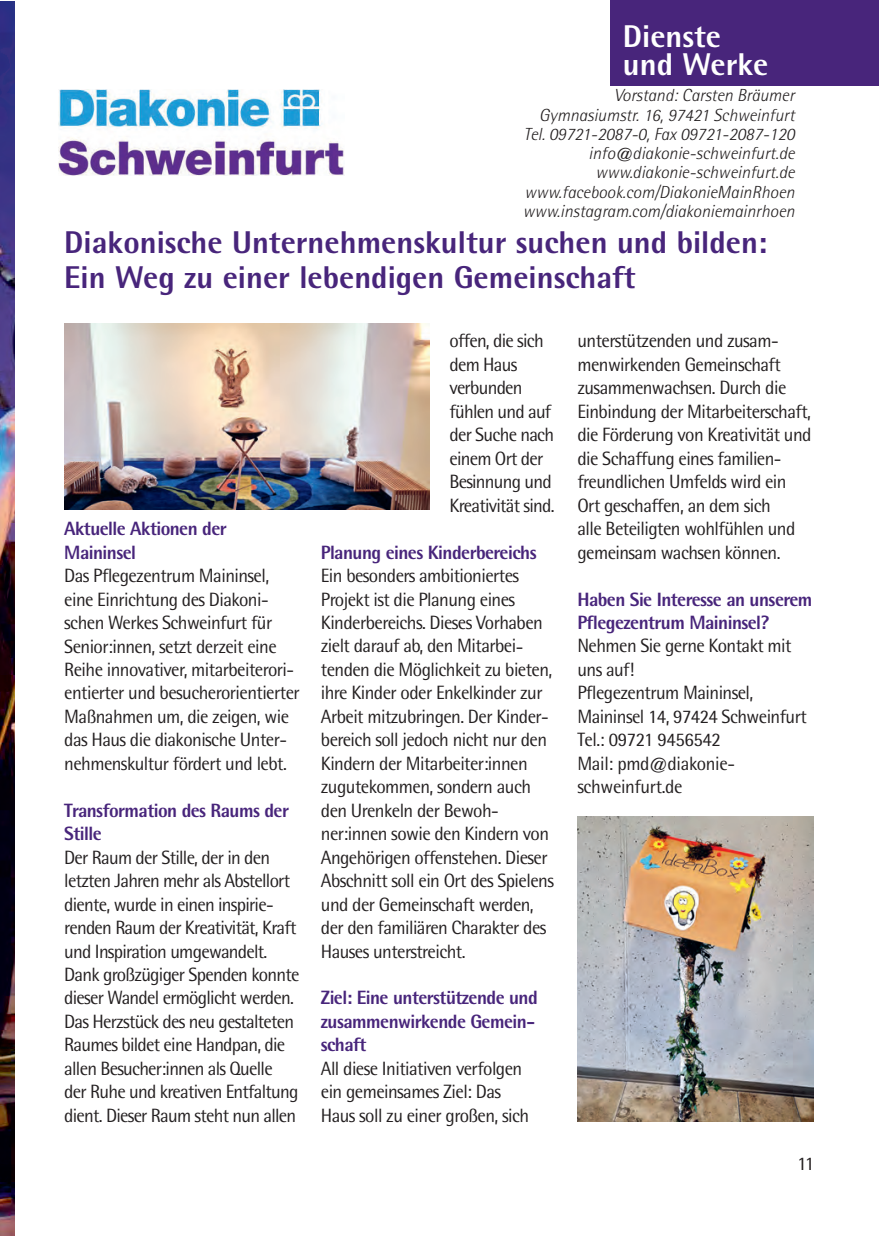
<style>
.page{position:relative;width:879px;height:1236px;background:#fff}
.page>*{position:absolute;margin:0;border:0;box-sizing:border-box;transform-origin:0 0}
.t1{font:800 31.5px/35px "Rotis Semi Sans Std";color:#48257b}
.t2{font:800 31.5px/28px "Rotis Semi Sans Std";color:#fff}
.t3{font:19.25px/23.4px "Rotis Semi Sans Std";letter-spacing:-.03em;color:#231f20}
.t4{font:800 19.25px/23.4px "Rotis Semi Sans Std";letter-spacing:-.03em;color:#48257b}
.t5{font:italic 300 17.5px/19.2px "Rotis Semi Sans Std";color:#231f20;text-align:right}
</style>
<div class="page">
<div style="left:610px;top:0;width:268px;height:85px;background:#48257b"></div>
<img style="left:0;top:1px;width:15px;height:1234px">
<img style="left:58px;top:89px;width:286px;height:86px">
<img style="left:65px;top:324px;width:364px;height:185px">
<img style="left:577px;top:816px;width:236px;height:305px">
<h1 class="t2" style="left:622px;top:22px;width:147px">Dienste und Werke</h1>
<p class="t5" style="left:522px;top:86px;width:273px">Vorstand: Carsten Bräumer Gymnasiumstr. 16, 97421 Schweinfurt Tel. 09721-2087-0, Fax 09721-2087-120 info@diakonie-schweinfurt.de www.diakonie-schweinfurt.de www.facebook.com/DiakonieMainRhoen www.instagram.com/diakoniemainrhoen</p>
<h1 class="t1" style="left:64px;top:224px;width:704px">Diakonische Unternehmenskultur suchen und bilden:<br>Ein Weg zu einer lebendigen Gemeinschaft</h1>
<p class="t4" style="left:64px;top:516px;width:164px">Aktuelle Aktionen der<br>Maininsel</p>
<p class="t3" style="left:64px;top:563px;width:237px">Das Pflegezentrum Maininsel, eine Einrichtung des Diakoni&shy;schen Werkes Schweinfurt für<br>Senior:innen, setzt derzeit eine<br>Reihe innovativer, mitarbeiterori&shy;entierter und besucherorientierter<br>Maßnahmen um, die zeigen, wie das Haus die diakonische Unter&shy;nehmenskultur fördert und lebt.</p>
<p class="t4" style="left:64px;top:798px;width:226px">Transformation des Raums der<br>Stille</p>
<p class="t3" style="left:64px;top:845px;width:236px">Der Raum der Stille, der in den letzten Jahren mehr als Abstellort diente, wurde in einen inspirie&shy;renden Raum der Kreativität, Kraft und Inspiration umgewandelt.<br>Dank großzügiger Spenden konnte dieser Wandel ermöglicht werden.<br>Das Herzstück des neu gestalteten Raumes bildet eine Handpan, die allen Besucher:innen als Quelle der Ruhe und kreativen Entfaltung dient. Dieser Raum steht nun allen</p>
<p class="t3" style="left:449px;top:329px;width:106px">offen, die sich dem Haus verbunden fühlen und auf der Suche nach einem Ort der<br>Besinnung und<br>Kreativität sind.</p>
<p class="t4" style="left:321px;top:540px;width:217px">Planung eines Kinderbereichs</p>
<p class="t3" style="left:321px;top:563px;width:234px">Ein besonders ambitioniertes<br>Projekt ist die Planung eines<br>Kinderbereichs. Dieses Vorhaben zielt darauf ab, den Mitarbei&shy;tenden die Möglichkeit zu bieten, ihre Kinder oder Enkelkinder zur<br>Arbeit mitzubringen. Der Kinder&shy;bereich soll jedoch nicht nur den<br>Kindern der Mitarbeiter:innen zugutekommen, sondern auch den Urenkeln der Bewoh&shy;ner:innen sowie den Kindern von<br>Angehörigen offenstehen. Dieser<br>Abschnitt soll ein Ort des Spielens und der Gemeinschaft werden, der den familiären Charakter des<br>Hauses unterstreicht.</p>
<p class="t4" style="left:321px;top:985px;width:218px">Ziel: Eine unterstützende und zusammenwirkende Gemein&shy;schaft</p>
<p class="t3" style="left:321px;top:1056px;width:210px">All diese Initiativen verfolgen ein gemeinsames Ziel: Das<br>Haus soll zu einer großen, sich</p>
<p class="t3" style="left:577px;top:329px;width:235px">unterstützenden und zusam&shy;menwirkenden Gemeinschaft zusammenwachsen. Durch die<br>Einbindung der Mitarbeiterschaft, die Förderung von Kreativität und die Schaffung eines familien&shy;freundlichen Umfelds wird ein<br>Ort geschaffen, an dem sich<br>alle Beteiligten wohlfühlen und gemeinsam wachsen können.</p>
<p class="t4" style="left:577px;top:587px;width:236px">Haben Sie Interesse an unserem<br>Pflegezentrum Maininsel?</p>
<p class="t3" style="left:577px;top:634px;width:231px">Nehmen Sie gerne Kontakt mit uns auf!<br>Pflegezentrum Maininsel,<br>Maininsel 14, 97424 Schweinfurt<br>Tel.: 09721 9456542<br>Mail: pmd@diakonie&shy;schweinfurt.de</p>
<p class="t3" style="left:796px;top:1151px;width:19px">11</p>
</div>
